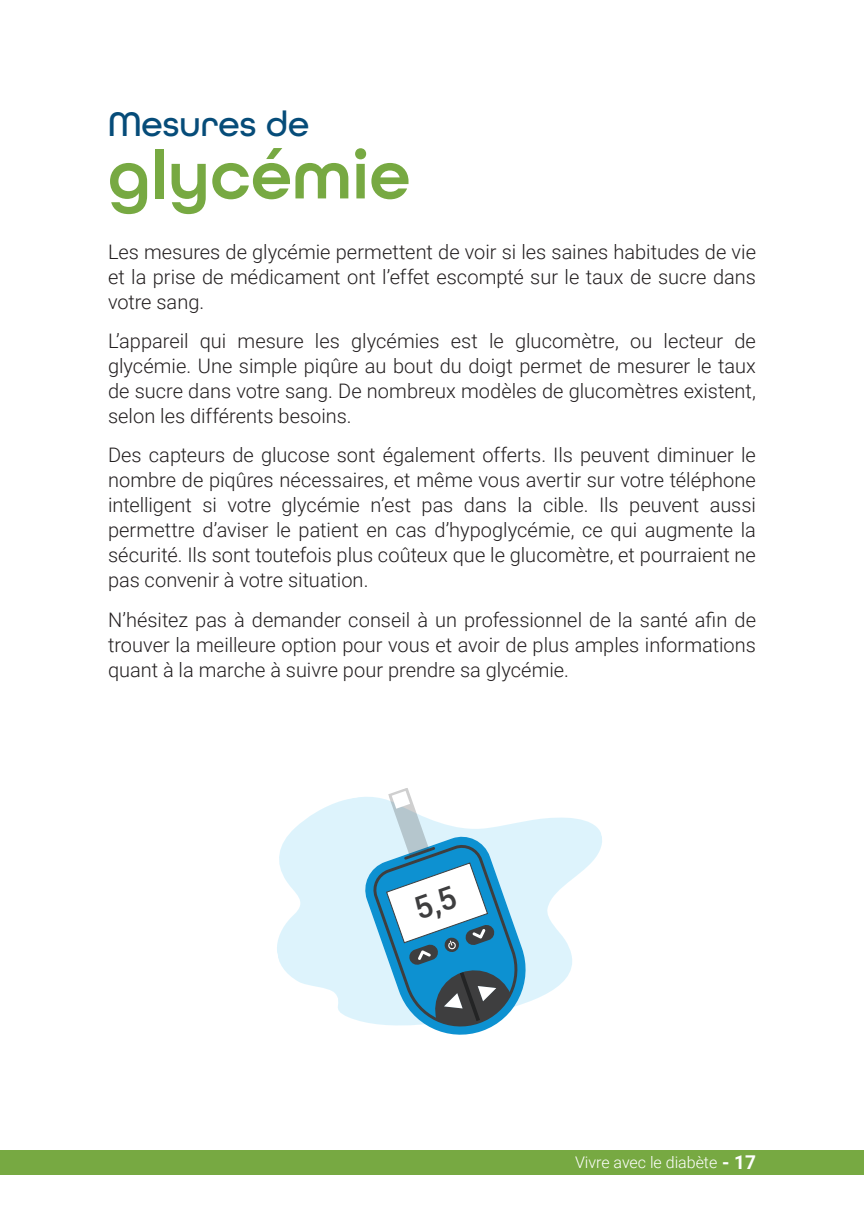
<style>
.page{position:relative;width:864px;height:1224px;background:#fff}
.page>*{position:absolute;margin:0;border:0;box-sizing:border-box;transform-origin:0 0}
.Titre_niveau_1{font:600 70px "All Round Gothic";color:#77a942}
.Titre_niveau_1-2{font:500 36px "All Round Gothic";color:#064c79}
.Texte_courant_10_12{font:300 20px/25px "Roboto";color:#231f20;text-align:justify}
.t1{font:300 16px "Roboto";color:#fff}
.s1{font-weight:700;font-size:19px}
</style>
<div class="page">
<div style="left:0;top:1150px;width:864px;height:25px;background:#77a942"></div>
<svg style="left:277px;top:797px;width:325px;height:225px;fill:#ddf3fc"></svg>
<svg style="left:362px;top:788px;width:172px;height:247px"></svg>
<p class="Titre_niveau_1-2" style="left:108px;top:103px;width:203px">Mesures de</p>
<p class="Titre_niveau_1" style="left:108px;top:134px;width:304px">glycémie</p>
<p class="Texte_courant_10_12" style="left:108px;top:238px;width:650px">Les mesures de glycémie permettent de voir si les saines habitudes de vie et la prise de médicament ont l’effet escompté sur le taux de sucre dans votre sang.</p>
<p class="Texte_courant_10_12" style="left:108px;top:328px;width:649px">L’appareil qui mesure les glycémies est le glucomètre, ou lecteur de glycémie. Une simple piqûre au bout du doigt permet de mesurer le taux de sucre dans votre sang. De nombreux modèles de glucomètres existent, selon les différents besoins.</p>
<p class="Texte_courant_10_12" style="left:108px;top:442px;width:650px">Des capteurs de glucose sont également offerts. Ils peuvent diminuer le nombre de piqûres nécessaires, et même vous avertir sur votre téléphone intelligent si votre glycémie n’est pas dans la cible. Ils peuvent aussi permettre d’aviser le patient en cas d’hypoglycémie, ce qui augmente la sécurité. Ils sont toutefois plus coûteux que le glucomètre, et pourraient ne pas convenir à votre situation.</p>
<p class="Texte_courant_10_12" style="left:108px;top:606px;width:650px">N’hésitez pas à demander conseil à un professionnel de la santé afin de trouver la meilleure option pour vous et avoir de plus amples informations quant à la marche à suivre pour prendre sa glycémie.</p>
<p class="t1" style="left:575px;top:1152px;width:182px">Vivre avec le diabète <span class="s1">- 17</span></p>
</div>
